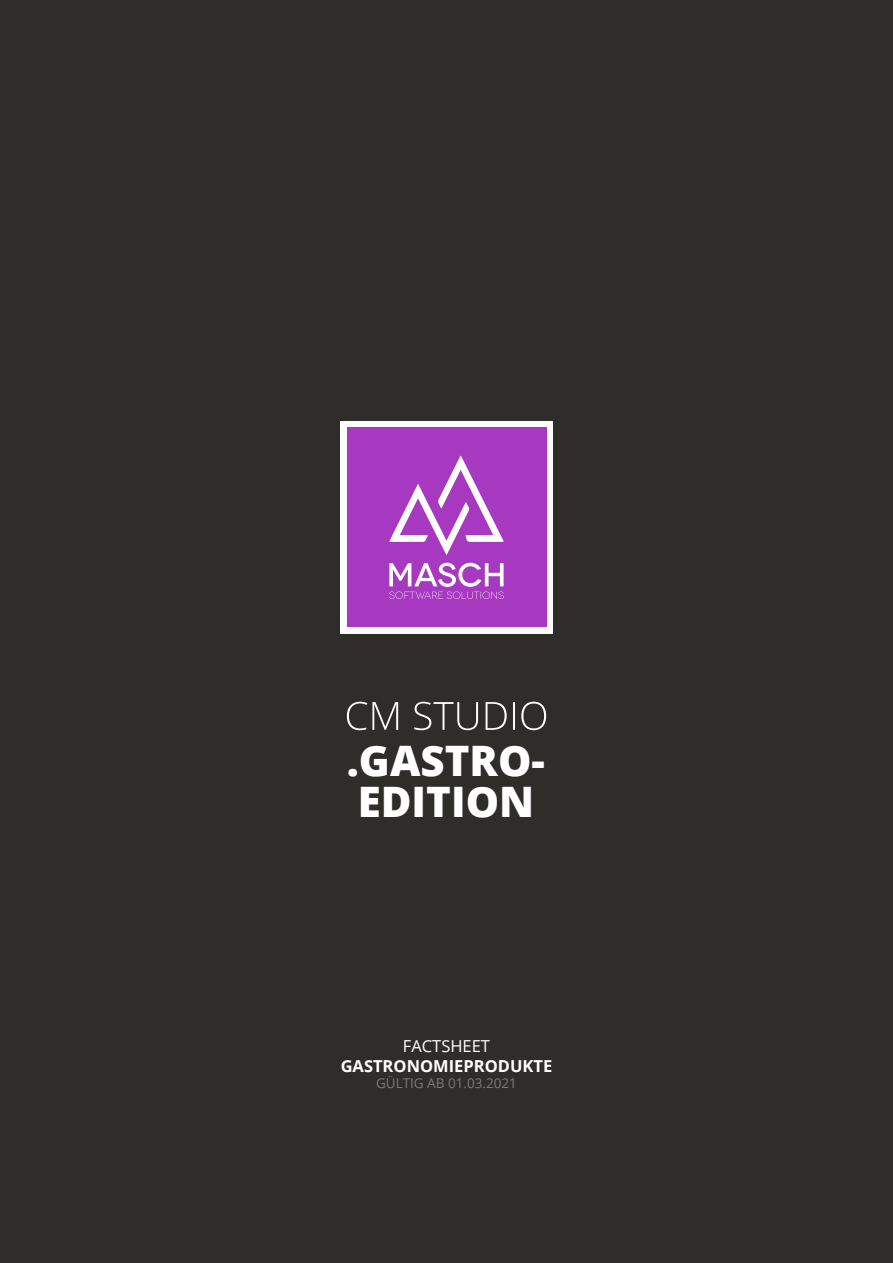
<style>
.page{position:relative;width:893px;height:1263px;background:#2f2d2a}
.page>*{position:absolute;margin:0;border:0;box-sizing:border-box;transform-origin:0 0}
.t1{font:800 42px "Open Sans";color:#fff}
.t2{font:700 16.5px "Open Sans";color:#fff}
.t3{font:16.5px "Open Sans";color:#fff}
.t4{font:13.5px "Open Sans";color:#7b7a78}
</style>
<div class="page">
<div style="left:340px;top:421px;width:213px;height:213px;background:#fff"></div>
<div style="left:347px;top:427px;width:199px;height:200px;background:#a739c0"></div>
<svg style="left:389px;top:456px;width:115px;height:99px"></svg>
<svg style="left:389px;top:563px;width:115px;height:36px"></svg>
<svg style="left:347px;top:702px;width:199px;height:28px"></svg>
<p class="t1" style="left:347px;top:729px;width:200px">.GASTRO-</p>
<p class="t1" style="left:358px;top:769px;width:178px">EDITION</p>
<p class="t3" style="left:403px;top:1034px;width:89px">FACTSHEET</p>
<p class="t2" style="left:341px;top:1054px;width:213px">GASTRONOMIEPRODUKTE</p>
<p class="t4" style="left:376px;top:1074px;width:142px">GÜLTIG AB 01.03.2021</p>
</div>
